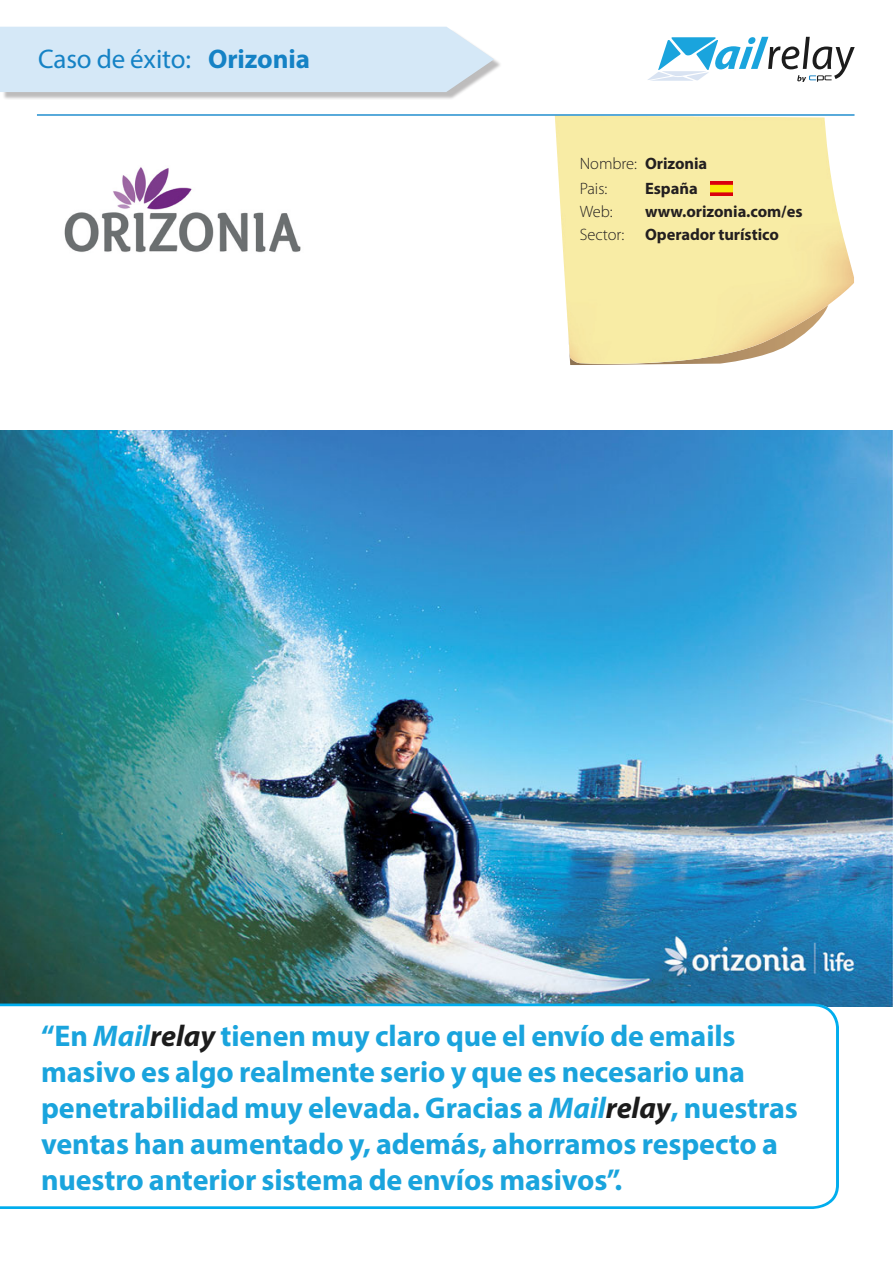
<style>
.page{position:relative;width:893px;height:1263px;background:#fff}
.page>*{position:absolute;margin:0;border:0;box-sizing:border-box;transform-origin:0 0}
.t1{font:700 30px/36px "Myriad Pro";letter-spacing:-.005em;color:#1aa4dd}
.t2{font:27px "Myriad Pro";letter-spacing:-.005em;color:#1582c5}
.t3{font:700 27px "Myriad Pro";letter-spacing:-.005em;color:#1582c5}
.t4{font:700 16.5px "Myriad Pro";letter-spacing:-.005em;color:#231f20}
.t5{font:300 16.5px "Myriad Pro";letter-spacing:-.005em;color:#231f20}
.s1{font-style:italic}
.s2{font-style:italic;color:#1c1c1c}
</style>
<div class="page">
<img style="left:555px;top:116px;width:299px;height:248px">
<svg style="left:648px;top:37px;width:207px;height:45px"></svg>
<hr style="left:37px;top:114px;width:817px;height:2px;background:#238fcf">
<img style="left:711px;top:181px;width:21px;height:15px">
<div style="left:2px;top:29px;width:500px;height:72px;background:#231f20;opacity:.3"></div>
<div style="left:0;top:27px;width:494px;height:65px;background:#d5e8f7"></div>
<img style="left:0;top:430px;width:893px;height:576px">
<svg style="left:0;top:1003px;width:839px;height:206px"></svg>
<img style="left:64px;top:167px;width:237px;height:86px">
<p class="t2" style="left:38px;top:42px;width:155px">Caso de éxito:</p>
<p class="t3" style="left:208px;top:41px;width:103px">Orizonia</p>
<p class="t5" style="left:580px;top:154px;width:59px">Nombre:</p>
<p class="t4" style="left:645px;top:153px;width:64px">Orizonia</p>
<p class="t5" style="left:580px;top:178px;width:29px">Pais:</p>
<p class="t4" style="left:645px;top:177px;width:54px">España</p>
<p class="t5" style="left:580px;top:202px;width:34px">Web:</p>
<p class="t4" style="left:645px;top:201px;width:159px">www.orizonia.com/es</p>
<p class="t5" style="left:580px;top:224px;width:46px">Sector:</p>
<p class="t4" style="left:645px;top:223px;width:135px">Operador turístico</p>
<p class="t1" style="left:41px;top:1017px;width:758px">“En <span class="s1">Mail</span><span class="s2">relay</span> tienen muy claro que el envío de emails masivo es algo realmente serio y que es necesario una penetrabilidad muy elevada. Gracias a <span class="s1">Mail</span><span class="s2">relay</span>, nuestras ventas han aumentado y, además, ahorramos respecto a nuestro anterior sistema de envíos masivos”.</p>
</div>
